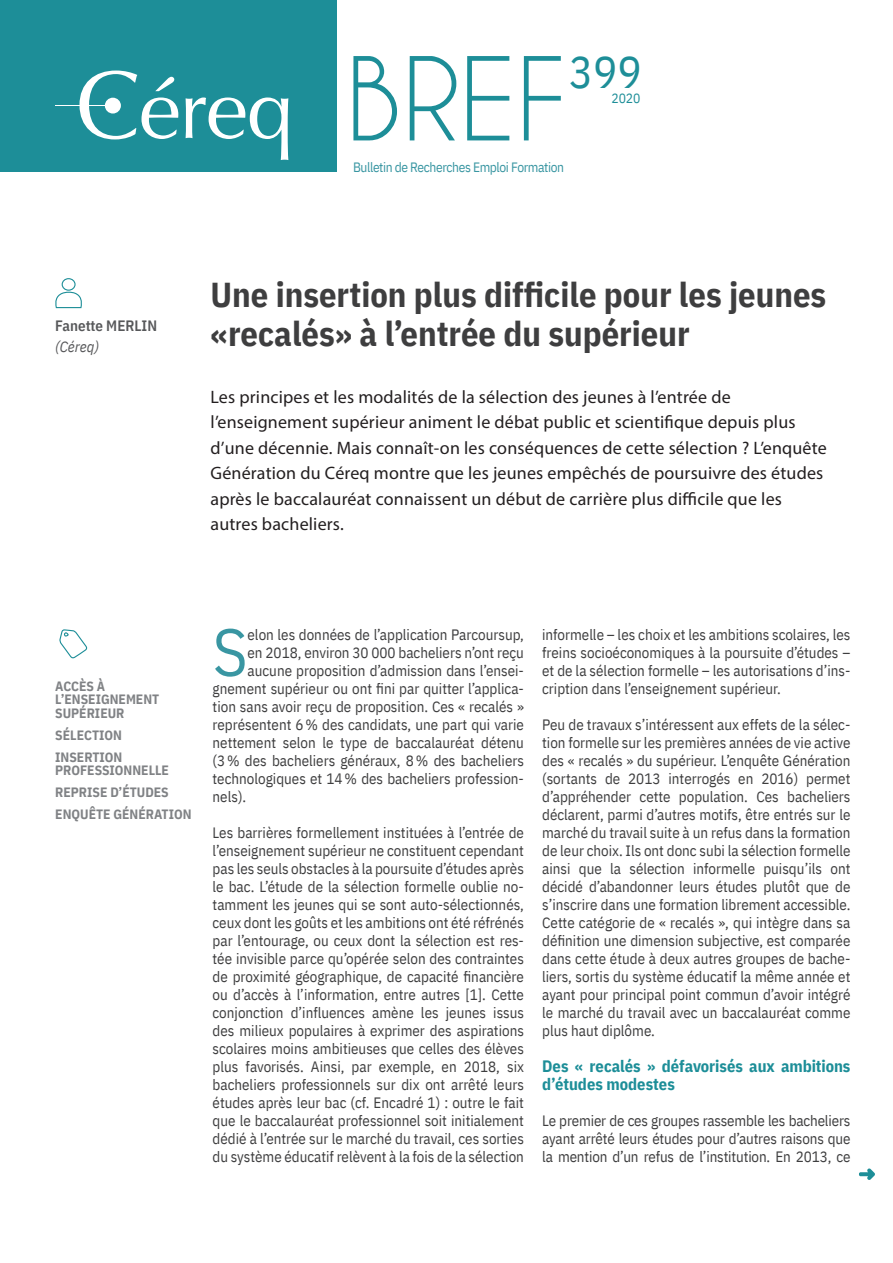
<style>
.page{position:relative;width:893px;height:1263px;background:#fff}
.page>*{position:absolute;margin:0;border:0;box-sizing:border-box;transform-origin:0 0}
.t1{font:108px "Caviar Dreams";color:#1d8e98}
.TEXTE{font:66.6px "IBM Plex Sans Cond";color:#3996a2}
.t2{font:45px "IBM Plex Sans Cond";color:#1d8e98}
.t3{font:700 34.5px/39px "IBM Plex Sans Cond";color:#3e3e3f}
.CHAPO{font:18px/25.5px "Myriad Pro";letter-spacing:.01em;color:#231f20}
.INTERTITRES{font:700 16.5px/18px "IBM Plex Sans Cond";color:#1d8e98}
.TEXTE-2{font:15px/18px "IBM Plex Sans Cond";color:#3e3e3f;text-align:justify}
.t4{font:600 15px "IBM Plex Sans Cond";color:#57585a}
.AUTEUR{font:italic 15px "IBM Plex Sans Cond";letter-spacing:-.005em;color:#57585a}
.Default{font:700 13.5px/13.5px "IBM Plex Sans Cond";color:#808285}
.t5{font:13.5px "IBM Plex Sans Cond";letter-spacing:-.03em;color:#3996a2}
.t6{font:13.5px "IBM Plex Sans Cond";color:#1d8e98}
</style>
<div class="page">
<div style="left:62px;top:278px;width:14px;height:13px;border:1px solid #1d8e98;border-radius:50%"></div>
<svg style="left:55px;top:290px;width:27px;height:19px"></svg>
<svg style="left:59px;top:629px;width:29px;height:30px"></svg>
<svg style="left:859px;top:1168px;width:16px;height:12px"></svg>
<div style="left:0;top:0;width:336px;height:172px;background:#1d8e98"></div>
<hr style="left:55px;top:105px;width:63px;height:1px;background:#fff">
<svg style="left:79px;top:71px;width:99px;height:68px"></svg>
<svg style="left:186px;top:97px;width:102px;height:63px"></svg>
<div style="left:105px;top:98px;width:16px;height:16px;background:#fff;border-radius:50%"></div>
<p class="t1" style="left:346px;top:38px;width:223px">BREF</p>
<p class="t2" style="left:569px;top:37px;width:74px">399</p>
<p class="t6" style="left:611px;top:88px;width:31px">2020</p>
<p class="t5" style="left:353px;top:157px;width:213px">Bulletin de Recherches Emploi Formation</p>
<p class="t4" style="left:55px;top:314px;width:103px">Fanette MERLIN</p>
<p class="AUTEUR" style="left:55px;top:335px;width:45px">(Céreq)</p>
<p class="t3" style="left:211px;top:272px;width:617px">Une insertion plus difficile pour les jeunes «recalés» à l’entrée du supérieur</p>
<p class="CHAPO" style="left:210px;top:383px;width:618px">Les principes et les modalités de la sélection des jeunes à l’entrée de l’enseignement supérieur animent le débat public et scientifique depuis plus d’une décennie. Mais connaît-on les conséquences de cette sélection ? L’enquête Génération du Céreq montre que les jeunes empêchés de poursuivre des études après le baccalauréat connaissent un début de carrière plus difficile que les autres bacheliers.</p>
<p class="Default" style="left:55px;top:678px;width:106px">ACCÈS À<br>L’ENSEIGNEMENT<br>SUPÉRIEUR</p>
<p class="Default" style="left:55px;top:727px;width:68px">SÉLECTION</p>
<p class="Default" style="left:55px;top:749px;width:115px">INSERTION<br>PROFESSIONNELLE</p>
<p class="Default" style="left:55px;top:785px;width:115px">REPRISE D’ÉTUDES</p>
<p class="Default" style="left:55px;top:807px;width:138px">ENQUÊTE GÉNÉRATION</p>
<p class="TEXTE" style="left:213px;top:601px;width:36px">S</p>
<p class="TEXTE-2" style="left:248px;top:624px;width:278px">elon les données de l’application Parcoursup,</p>
<p class="TEXTE-2" style="left:248px;top:642px;width:278px">en 2018, environ 30 000 bacheliers n’ont reçu</p>
<p class="TEXTE-2" style="left:248px;top:660px;width:278px">aucune proposition d’admission dans l’ensei-</p>
<p class="TEXTE-2" style="left:213px;top:678px;width:313px">gnement supérieur ou ont fini par quitter l’applica-</p>
<p class="TEXTE-2" style="left:213px;top:696px;width:313px">tion sans avoir reçu de proposition. Ces « recalés »</p>
<p class="TEXTE-2" style="left:213px;top:714px;width:313px">représentent 6% des candidats, une part qui varie</p>
<p class="TEXTE-2" style="left:213px;top:732px;width:313px">nettement selon le type de baccalauréat détenu</p>
<p class="TEXTE-2" style="left:213px;top:750px;width:313px">(3% des bacheliers généraux, 8% des bacheliers</p>
<p class="TEXTE-2" style="left:213px;top:768px;width:313px">technologiques et 14% des bacheliers profession-</p>
<p class="TEXTE-2" style="left:213px;top:786px;width:35px">nels).</p>
<p class="TEXTE-2" style="left:213px;top:822px;width:313px">Les barrières formellement instituées à l’entrée de l’enseignement supérieur ne constituent cependant pas les seuls obstacles à la poursuite d’études après le bac. L’étude de la sélection formelle oublie no&shy;tamment les jeunes qui se sont auto-sélectionnés, ceux dont les goûts et les ambitions ont été réfrénés par l’entourage, ou ceux dont la sélection est res&shy;tée invisible parce qu’opérée selon des contraintes de proximité géographique, de capacité financière ou d’accès à l’information, entre autres [1]. Cette conjonction d’influences amène les jeunes issus des milieux populaires à exprimer des aspirations scolaires moins ambitieuses que celles des élèves plus favorisés. Ainsi, par exemple, en 2018, six bacheliers professionnels sur dix ont arrêté leurs études après leur bac (cf. Encadré 1) : outre le fait que le baccalauréat professionnel soit initialement dédié à l’entrée sur le marché du travail, ces sorties du système éducatif relèvent à la fois de la sélection</p>
<p class="TEXTE-2" style="left:542px;top:624px;width:310px">informelle – les choix et les ambitions scolaires, les freins socioéconomiques à la poursuite d’études – et de la sélection formelle – les autorisations d’ins&shy;cription dans l’enseignement supérieur.</p>
<p class="TEXTE-2" style="left:542px;top:714px;width:310px">Peu de travaux s’intéressent aux effets de la sélec&shy;tion formelle sur les premières années de vie active des « recalés » du supérieur. L’enquête Génération (sortants de 2013 interrogés en 2016) permet d’appréhender cette population. Ces bacheliers déclarent, parmi d’autres motifs, être entrés sur le marché du travail suite à un refus dans la formation de leur choix. Ils ont donc subi la sélection formelle ainsi que la sélection informelle puisqu’ils ont décidé d’abandonner leurs études plutôt que de s’inscrire dans une formation librement accessible.<br>Cette catégorie de « recalés », qui intègre dans sa définition une dimension subjective, est comparée dans cette étude à deux autres groupes de bache&shy;liers, sortis du système éducatif la même année et ayant pour principal point commun d’avoir intégré le marché du travail avec un baccalauréat comme plus haut diplôme.</p>
<p class="INTERTITRES" style="left:542px;top:1056px;width:310px">Des « recalés » défavorisés aux ambitions d’études modestes</p>
<p class="TEXTE-2" style="left:542px;top:1110px;width:310px">Le premier de ces groupes rassemble les bacheliers ayant arrêté leurs études pour d’autres raisons que la mention d’un refus de l’institution. En 2013, ce</p>
</div>
